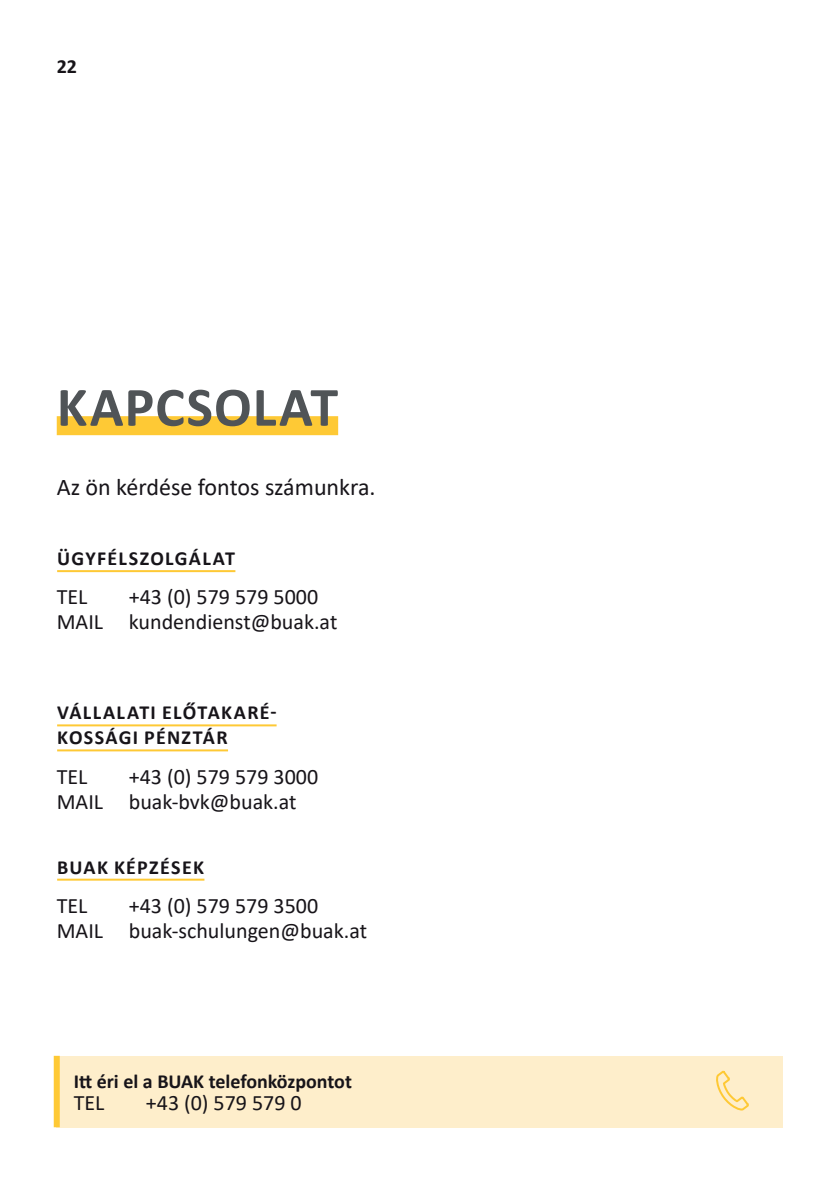
<style>
.page{position:relative;width:840px;height:1191px;background:#fff}
.page>*{position:absolute;margin:0;border:0;box-sizing:border-box;transform-origin:0 0}
.t1{font:700 56px "Calibri";letter-spacing:.015em;color:#505457}
.t2{font:24px "Calibri";color:#171419}
.t3{font:22px/25px "Calibri";color:#171419}
.t4{font:700 20px/25px "Calibri";letter-spacing:.06em;color:#171419}
.t5{font:700 20px "Calibri";color:#171419}
</style>
<div class="page">
<div style="left:57px;top:416px;width:281px;height:19px;background:#fec935"></div>
<hr style="left:57px;top:570px;width:178px;height:2px;background:#fec935">
<hr style="left:57px;top:724px;width:219px;height:2px;background:#fec935">
<hr style="left:57px;top:749px;width:171px;height:2px;background:#fec935">
<hr style="left:57px;top:878px;width:147px;height:2px;background:#fec935">
<div style="left:57px;top:1055px;width:725px;height:72px;background:#feeecb"></div>
<div style="left:54px;top:1055px;width:6px;height:72px;background:#fec935"></div>
<svg style="left:716px;top:1071px;width:33px;height:39px"></svg>
<p class="t4" style="left:57px;top:53px;width:22px">22</p>
<h1 class="t1" style="left:57px;top:367px;width:283px">KAPCSOLAT</h1>
<p class="t2" style="left:57px;top:471px;width:320px">Az ön kérdése fontos számunkra.</p>
<p class="t4" style="left:57px;top:546px;width:179px">ÜGYFÉLSZOLGÁLAT</p>
<p class="t3" style="left:57px;top:584px;width:32px">TEL</p>
<p class="t3" style="left:57px;top:584px;width:282px;text-indent:72px">+43 (0) 579 579 5000<br>MAIL kundendienst@buak.at</p>
<p class="t4" style="left:57px;top:700px;width:221px">VÁLLALATI ELŐTAKARÉ-<br>KOSSÁGI PÉNZTÁR</p>
<p class="t3" style="left:57px;top:763px;width:32px">TEL</p>
<p class="t3" style="left:57px;top:763px;width:263px;text-indent:72px">+43 (0) 579 579 3000<br>MAIL buak-bvk@buak.at</p>
<p class="t4" style="left:57px;top:854px;width:148px">BUAK KÉPZÉSEK</p>
<p class="t3" style="left:57px;top:892px;width:32px">TEL</p>
<p class="t3" style="left:57px;top:892px;width:312px;text-indent:72px">+43 (0) 579 579 3500<br>MAIL buak-schulungen@buak.at</p>
<p class="t5" style="left:74px;top:1067px;width:279px">Itt éri el a BUAK telefonközpontot</p>
<p class="t3" style="left:74px;top:1089px;width:32px">TEL</p>
<p class="t3" style="left:146px;top:1089px;width:157px">+43 (0) 579 579 0</p>
</div>
